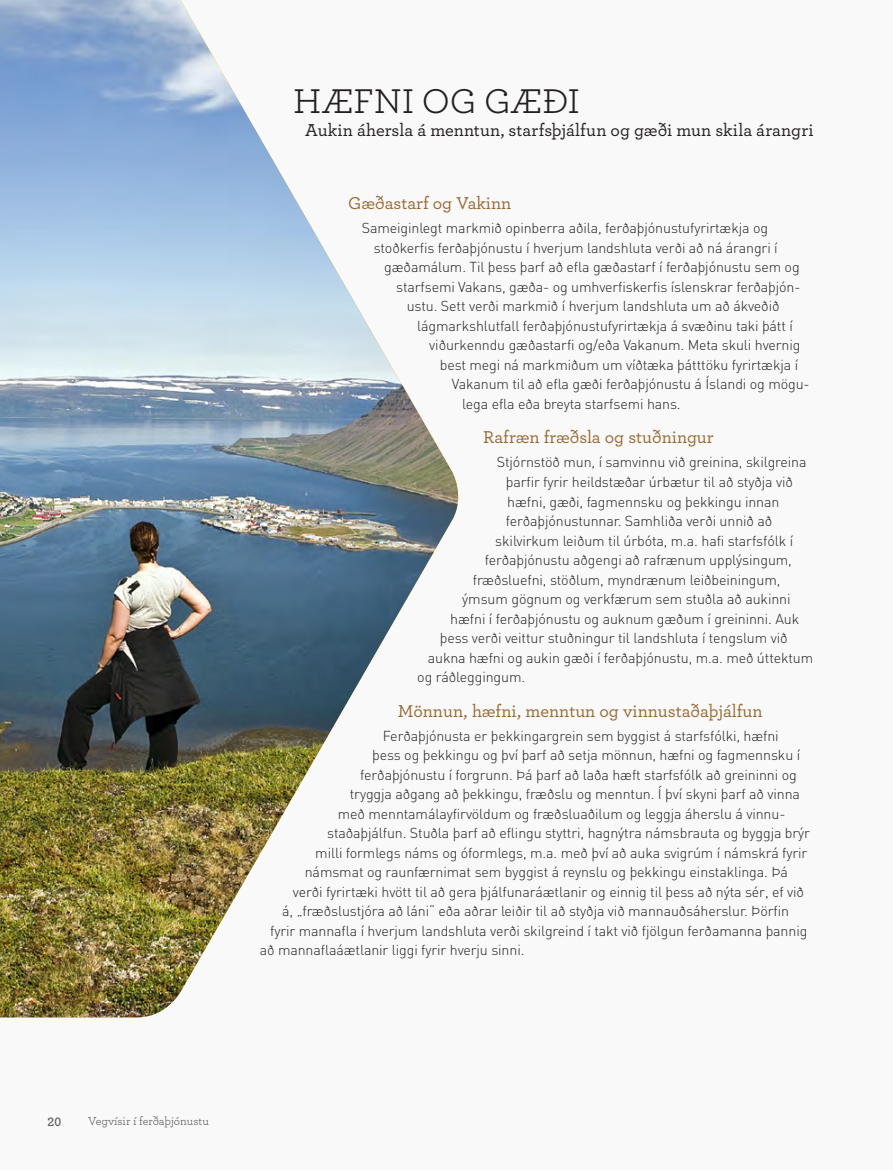
<style>
.page{position:relative;width:893px;height:1170px;background:#fff}
.page>*{position:absolute;margin:0;border:0;box-sizing:border-box;transform-origin:0 0}
.t1{font:36px "Archer Pro";letter-spacing:-.01em;color:#231f20}
.t2{font:500 18px "Archer Pro";color:#986a33}
.t3{font:500 18px "Archer Pro";letter-spacing:.005em;color:#231f20}
.t4{font:300 14.25px "DIN";letter-spacing:-.01em;color:#231f20}
.t5{font:600 12.75px "Archer Pro";color:#57585a}
.t6{font:12px "Archer Pro";color:#57585a}
</style>
<div class="page">
<div style="left:0;top:0;width:893px;height:1169px;background:#f9f9f9"></div>
<img style="left:0;top:0;width:459px;height:1017px">
<h1 class="t1" style="left:293px;top:76px;width:288px">HÆFNI OG GÆÐI</h1>
<p class="t3" style="left:305px;top:117px;width:510px">Aukin áhersla á menntun, starfsþjálfun og gæði mun skila árangri</p>
<p class="t2" style="left:348px;top:190px;width:164px">Gæðastarf og Vakinn</p>
<p class="t4" style="left:362px;top:219px;width:408px">Sameiginlegt markmið opinberra aðila, ferðaþjónustufyrirtækja og</p>
<p class="t4" style="left:374px;top:239px;width:405px">stoðkerfis ferðaþjónustu í hverjum landshluta verði að ná árangri í</p>
<p class="t4" style="left:384px;top:258px;width:417px">gæðamálum. Til þess þarf að efla gæðastarf í ferðaþjónustu sem og</p>
<p class="t4" style="left:396px;top:278px;width:406px">starfsemi Vakans, gæða- og umhverfiskerfis íslenskrar ferðaþjón-</p>
<p class="t4" style="left:407px;top:297px;width:374px">ustu. Sett verði markmið í hverjum landshluta um að ákveðið</p>
<p class="t4" style="left:417px;top:317px;width:377px">lágmarkshlutfall ferðaþjónustufyrirtækja á svæðinu taki þátt í</p>
<p class="t4" style="left:429px;top:336px;width:373px">viðurkenndu gæðastarfi og/eða Vakanum. Meta skuli hvernig</p>
<p class="t4" style="left:440px;top:356px;width:360px">best megi ná markmiðum um víðtæka þátttöku fyrirtækja í</p>
<p class="t4" style="left:452px;top:375px;width:359px">Vakanum til að efla gæði ferðaþjónustu á Íslandi og mögu-</p>
<p class="t4" style="left:462px;top:395px;width:220px">lega efla eða breyta starfsemi hans.</p>
<p class="t2" style="left:483px;top:424px;width:232px">Rafræn fræðsla og stuðningur</p>
<p class="t4" style="left:497px;top:453px;width:311px">Stjórnstöð mun, í samvinnu við greinina, skilgreina</p>
<p class="t4" style="left:506px;top:473px;width:289px">þarfir fyrir heildstæðar úrbætur til að styðja við</p>
<p class="t4" style="left:507px;top:492px;width:274px">hæfni, gæði, fagmennsku og þekkingu innan</p>
<p class="t4" style="left:506px;top:512px;width:268px">ferðaþjónustunnar. Samhliða verði unnið að</p>
<p class="t4" style="left:495px;top:531px;width:299px">skilvirkum leiðum til úrbóta, m.a. hafi starfsfólk í</p>
<p class="t4" style="left:485px;top:551px;width:309px">ferðaþjónustu aðgengi að rafrænum upplýsingum,</p>
<p class="t4" style="left:473px;top:570px;width:309px">fræðsluefni, stöðlum, myndrænum leiðbeiningum,</p>
<p class="t4" style="left:462px;top:590px;width:330px">ýmsum gögnum og verkfærum sem stuðla að aukinni</p>
<p class="t4" style="left:450px;top:609px;width:350px">hæfni í ferðaþjónustu og auknum gæðum í greininni. Auk</p>
<p class="t4" style="left:440px;top:629px;width:349px">þess verði veittur stuðningur til landshluta í tengslum við</p>
<p class="t4" style="left:428px;top:648px;width:387px">aukna hæfni og aukin gæði í ferðaþjónustu, m.a. með úttektum</p>
<p class="t4" style="left:417px;top:668px;width:109px">og ráðleggingum.</p>
<p class="t2" style="left:398px;top:697px;width:366px">Mönnun, hæfni, menntun og vinnustaðaþjálfun</p>
<p class="t4" style="left:383px;top:726px;width:397px">Ferðaþjónusta er þekkingargrein sem byggist á starfsfólki, hæfni</p>
<p class="t4" style="left:372px;top:746px;width:429px">þess og þekkingu og því þarf að setja mönnun, hæfni og fagmennsku í</p>
<p class="t4" style="left:360px;top:765px;width:438px">ferðaþjónustu í forgrunn. Þá þarf að laða hæft starfsfólk að greininni og</p>
<p class="t4" style="left:350px;top:785px;width:452px">tryggja aðgang að þekkingu, fræðslu og menntun. Í því skyni þarf að vinna</p>
<p class="t4" style="left:338px;top:804px;width:449px">með menntamálayfirvöldum og fræðsluaðilum og leggja áherslu á vinnu-</p>
<p class="t4" style="left:327px;top:824px;width:484px">staðaþjálfun. Stuðla þarf að eflingu styttri, hagnýtra námsbrauta og byggja brýr</p>
<p class="t4" style="left:315px;top:843px;width:494px">milli formlegs náms og óformlegs, m.a. með því að auka svigrúm í námskrá fyrir</p>
<p class="t4" style="left:305px;top:863px;width:485px">námsmat og raunfærnimat sem byggist á reynslu og þekkingu einstaklinga. Þá</p>
<p class="t4" style="left:293px;top:882px;width:513px">verði fyrirtæki hvött til að gera þjálfunaráætlanir og einnig til þess að nýta sér, ef við</p>
<p class="t4" style="left:282px;top:902px;width:508px">á, „fræðslustjóra að láni“ eða aðrar leiðir til að styðja við mannauðsáherslur. Þörfin</p>
<p class="t4" style="left:270px;top:921px;width:539px">fyrir mannafla í hverjum landshluta verði skilgreind í takt við fjölgun ferðamanna þannig</p>
<p class="t4" style="left:260px;top:941px;width:266px">að mannaflaáætlanir liggi fyrir hverju sinni.</p>
<p class="t5" style="left:48px;top:1111px;width:15px">20</p>
<p class="t6" style="left:88px;top:1112px;width:122px">Vegvísir í ferðaþjónustu</p>
</div>
